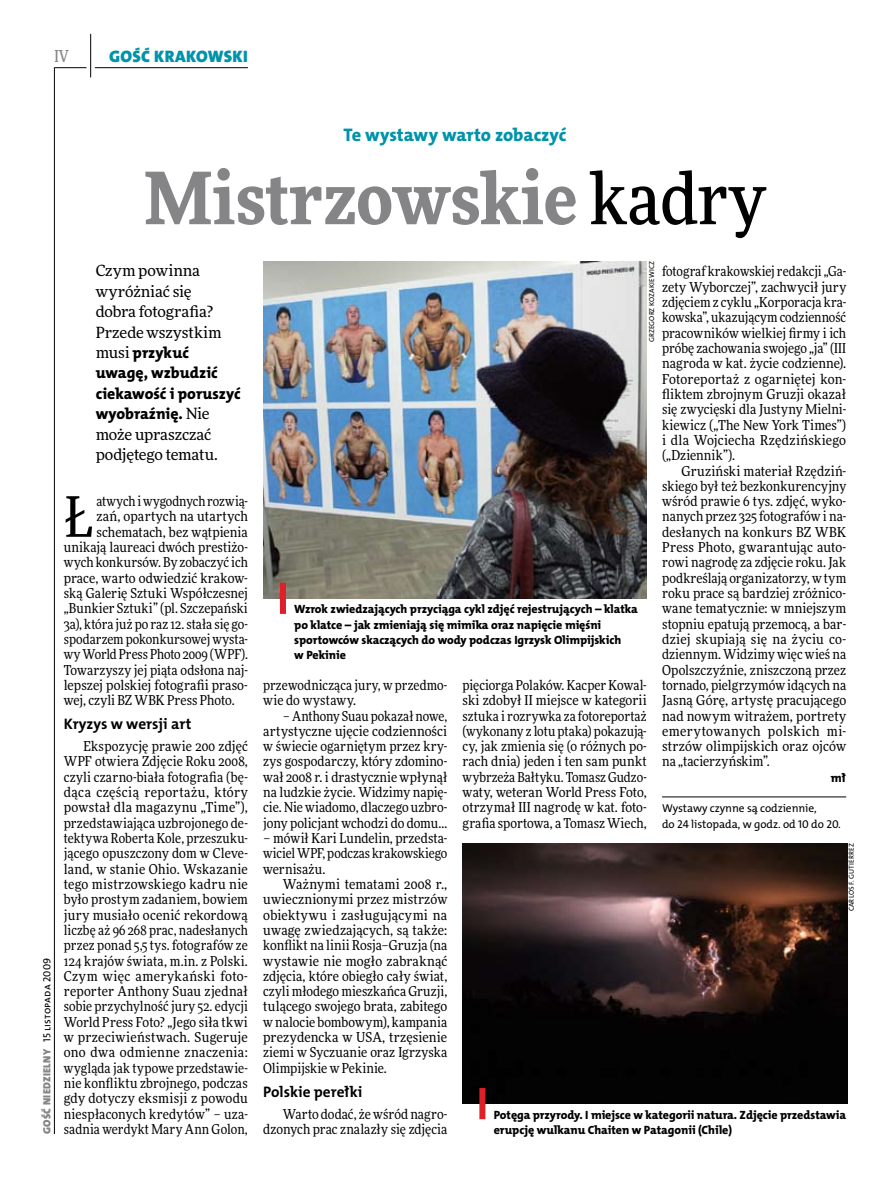
<style>
.page{position:relative;width:893px;height:1191px;background:#fff}
.page>*{position:absolute;margin:0;border:0;box-sizing:border-box;transform-origin:0 0}
.t1{font:900 72px "Freeday Narrow";color:#858486}
.t2{font:55.95px "Freeday Narrow News";color:#000}
.t3{font:18.3px "The Mix HP8 Ex Bld";letter-spacing:-.005em;color:#0093aa}
.t4{font:16.65px "The Mix HP9 Blk";letter-spacing:.02em;color:#0093aa}
.t5{font:500 16.5px "Freeday Narrow";color:#858486;scale:.9 1}
.t6{font:15.75px/20.4px "The Mix HP8 Ex Bld";color:#000}
.t7{font:15.45px/20.4px "Freeday News";letter-spacing:-.01em;color:#000}
.t8{font:15.3px "The Mix HP7 Bld";letter-spacing:-.005em;color:#000}
.t9{font:13.65px/15.3px "Freeday Narrow News";letter-spacing:.005em;color:#000;text-align:justify}
.t10{font:12.3px "The Mix HP8 Ex Bld";color:#000}
.t11{font:12px/15.3px "The Mix HP8 Ex Bld";letter-spacing:-.005em;color:#000}
.t12{font:11.4px/15.3px "The Mix HP5 Plain";letter-spacing:-.005em;color:#000}
.t13{font:10.5px "The Mix HP5 Plain";letter-spacing:.015em;color:#000}
.t14{font:7.2px "The Mix HP5 Plain";letter-spacing:.015em;color:#000}
.s1{font-family:"The Mix HP9 Blk";color:#858486}
.s2{font-weight:500;color:#000}
.s3{font-family:"Freeday News";font-size:15.45px}
</style>
<div class="page">
<hr style="left:54px;top:67px;width:1px;height:1067px;background:#000">
<hr style="left:90px;top:34px;width:1px;height:43px;background:#000">
<hr style="left:54px;top:67px;width:32px;height:1px;background:#000">
<hr style="left:95px;top:67px;width:153px;height:1px;background:#000">
<hr style="left:662px;top:796px;width:184px;height:1px;background:#000">
<img style="left:463px;top:843px;width:384px;height:260px">
<img style="left:263px;top:261px;width:384px;height:337px">
<div style="left:280px;top:583px;width:6px;height:31px;background:#df1f2a"></div>
<div style="left:479px;top:1088px;width:6px;height:31px;background:#df1f2a"></div>
<p class="t5" style="left:54px;top:46px;width:17px">IV</p>
<p class="t4" style="left:109px;top:46px;width:140px">GOŚĆ KRAKOWSKI</p>
<p class="t13" style="left:40px;top:1134px;width:178px;rotate:-90deg"><span class="s1">GOŚĆ NIEDZIELNY</span> 15 listopada 2009</p>
<h3 class="t3" style="left:344px;top:123px;width:224px">Te wystawy warto zobaczyć</h3>
<h1 class="t1" style="left:144px;top:151px;width:623px">Mistrzowskie <span class="s2">kadry</span></h1>
<p class="t7" style="left:96px;top:260px;width:127px">Czym powinna wyróżniać się dobra fotografia?<br>Przede wszystkim</p>
<p class="t6" style="left:96px;top:342px;width:146px"><span class="s3">musi</span> przykuć uwagę, wzbudzić ciekawość i poruszyć wyobraźnię. <span class="s3">Nie</span></p>
<p class="t7" style="left:96px;top:423px;width:124px">może upraszczać podjętego tematu.</p>
<p class="t14" style="left:647px;top:342px;width:83px;rotate:-90deg">Grzegorz Kozaki ewi cz</p>
<p class="t9" style="left:662px;top:264px;width:186px">fotograf krakowskiej redakcji „Ga&shy;zety Wyborczej”, zachwycił jury zdjęciem z cyklu „Korporacja kra&shy;kowska”, ukazującym codzienność pracowników wielkiej firmy i ich próbę zachowania swojego „ja” (III nagroda w kat. życie codzienne).<br>Fotoreportaż z ogarniętej kon&shy;fliktem zbrojnym Gruzji okazał się zwycięski dla Justyny Mielni&shy;kiewicz („The New York Times”) i dla Wojciecha Rzędzińskiego („Dziennik”).</p>
<p class="t9" style="left:662px;top:463px;width:186px;text-indent:20px">Gruziński materiał Rzędziń&shy;skiego był też bezkonkurencyjny wśród prawie 6 tys. zdjęć, wyko&shy;nanych przez 325 fotografów i na&shy;desłanych na konkurs BZ WBK Press Photo, gwarantując auto&shy;rowi nagrodę za zdjęcie roku. Jak podkreślają organizatorzy, w tym roku prace są bardziej zróżnico&shy;wane tematycznie: w mniejszym stopniu epatują przemocą, a bar&shy;dziej skupiają się na życiu co&shy;dziennym. Widzimy więc wieś na Opolszczyźnie, zniszczoną przez tornado, pielgrzymów idących na Jasną Górę, artystę pracującego nad nowym witrażem, portrety emerytowanych polskich mi&shy;strzów olimpijskich oraz ojców na „tacierzyńskim”.</p>
<p class="t10" style="left:831px;top:769px;width:17px">mł</p>
<p class="t12" style="left:662px;top:801px;width:180px">Wystawy czynne są codziennie,<br>do 24 listopada, w godz. od 10 do 20.</p>
<h2 class="t2" style="left:64px;top:482px;width:31px">Ł</h2>
<p class="t9" style="left:96px;top:493px;width:153px">atwych i wygodnych rozwią-</p>
<p class="t9" style="left:96px;top:509px;width:153px">zań, opartych na utartych</p>
<p class="t9" style="left:96px;top:524px;width:153px">schematach, bez wątpienia</p>
<p class="t9" style="left:64px;top:539px;width:186px">unikają laureaci dwóch prestiżo-</p>
<p class="t9" style="left:64px;top:555px;width:186px">wych konkursów. By zobaczyć ich</p>
<p class="t9" style="left:64px;top:570px;width:186px">prace, warto odwiedzić krakow-</p>
<p class="t9" style="left:64px;top:585px;width:186px">ską Galerię Sztuki Współczesnej</p>
<p class="t9" style="left:64px;top:600px;width:186px">„Bunkier Sztuki” (pl. Szczepański</p>
<p class="t9" style="left:64px;top:616px;width:186px">3a), która już po raz 12. stała się go-</p>
<p class="t9" style="left:64px;top:631px;width:186px">spodarzem pokonkursowej wysta-</p>
<p class="t9" style="left:64px;top:646px;width:186px">wy World Press Photo 2009 (WPF).</p>
<p class="t9" style="left:64px;top:662px;width:186px">Towarzyszy jej piąta odsłona naj-</p>
<p class="t9" style="left:64px;top:677px;width:186px">lepszej polskiej fotografii praso-</p>
<p class="t9" style="left:64px;top:692px;width:172px">wej, czyli BZ WBK Press Photo.</p>
<p class="t8" style="left:64px;top:714px;width:129px">Kryzys w wersji art</p>
<p class="t9" style="left:64px;top:738px;width:186px;text-indent:20px">Ekspozycję prawie 200 zdjęć WPF otwiera Zdjęcie Roku 2008, czyli czarno-biała fotografia (bę&shy;dąca częścią reportażu, który powstał dla magazynu „Time”), przedstawiająca uzbrojonego de&shy;tektywa Roberta Kole, przeszuku&shy;jącego opuszczony dom w Cleve&shy;land, w stanie Ohio. Wskazanie tego mistrzowskiego kadru nie było prostym zadaniem, bowiem jury musiało ocenić rekordową liczbę aż 96 268 prac, nadesłanych przez ponad 5,5 tys. fotografów ze 124 krajów świata, m.in. z Polski.<br>Czym więc amerykański foto&shy;reporter Anthony Suau zjednał sobie przychylność jury 52. edycji World Press Foto? „Jego siła tkwi w przeciwieństwach. Sugeruje ono dwa odmienne znaczenia: wygląda jak typowe przedstawie&shy;nie konfliktu zbrojnego, podczas gdy dotyczy eksmisji z powodu niespłaconych kredytów” – uza&shy;sadnia werdykt Mary Ann Golon,</p>
<p class="t11" style="left:294px;top:602px;width:345px">Wzrok zwiedzających przyciąga cykl zdjęć rejestrujących – klatka po klatce – jak zmieniają się mimika oraz napięcie mięśni sportowców skaczących do wody podczas Igrzysk Olimpijskich<br>w Pekinie</p>
<p class="t9" style="left:263px;top:677px;width:186px">przewodnicząca jury, w przedmo&shy;wie do wystawy.</p>
<p class="t9" style="left:263px;top:708px;width:186px;text-indent:20px">– Anthony Suau pokazał nowe, artystyczne ujęcie codzienności w świecie ogarniętym przez kry&shy;zys gospodarczy, który zdomino&shy;wał 2008 r. i drastycznie wpłynął na ludzkie życie. Widzimy napię&shy;cie. Nie wiadomo, dlaczego uzbro&shy;jony policjant wchodzi do domu…</p>
<p class="t9" style="left:263px;top:830px;width:186px">– mówił Kari Lundelin, przedsta&shy;wiciel WPF, podczas krakowskiego wernisażu.</p>
<p class="t9" style="left:263px;top:876px;width:186px;text-indent:20px">Ważnymi tematami 2008 r., uwiecznionymi przez mistrzów obiektywu i zasługującymi na uwagę zwiedzających, są także: konflikt na linii Rosja–Gruzja (na wystawie nie mogło zabraknąć zdjęcia, które obiegło cały świat, czyli młodego mieszkańca Gruzji, tulącego swojego brata, zabitego w nalocie bombowym), kampania prezydencka w USA, trzęsienie ziemi w Syczuanie oraz Igrzyska Olimpijskie w Pekinie.</p>
<p class="t8" style="left:263px;top:1081px;width:101px">Polskie perełki</p>
<p class="t9" style="left:263px;top:1106px;width:186px;text-align:right">Warto dodać, że wśród nagro&shy;dzonych prac znalazły się zdjęcia</p>
<p class="t9" style="left:463px;top:677px;width:186px">pięciorga Polaków. Kacper Kowal&shy;ski zdobył II miejsce w kategorii sztuka i rozrywka za fotoreportaż (wykonany z lotu ptaka) pokazują&shy;cy, jak zmienia się (o różnych po&shy;rach dnia) jeden i ten sam punkt wybrzeża Bałtyku. Tomasz Gudzo&shy;waty, weteran World Press Foto, otrzymał III nagrodę w kat. foto&shy;grafia sportowa, a Tomasz Wiech,</p>
<p class="t14" style="left:847px;top:911px;width:70px;rotate:-90deg">Carlos F. Gutierrez</p>
<p class="t11" style="left:494px;top:1107px;width:354px">Potęga przyrody. I miejsce w kategorii natura. Zdjęcie przedstawia erupcję wulkanu Chaiten w Patagonii (Chile)</p>
</div>
